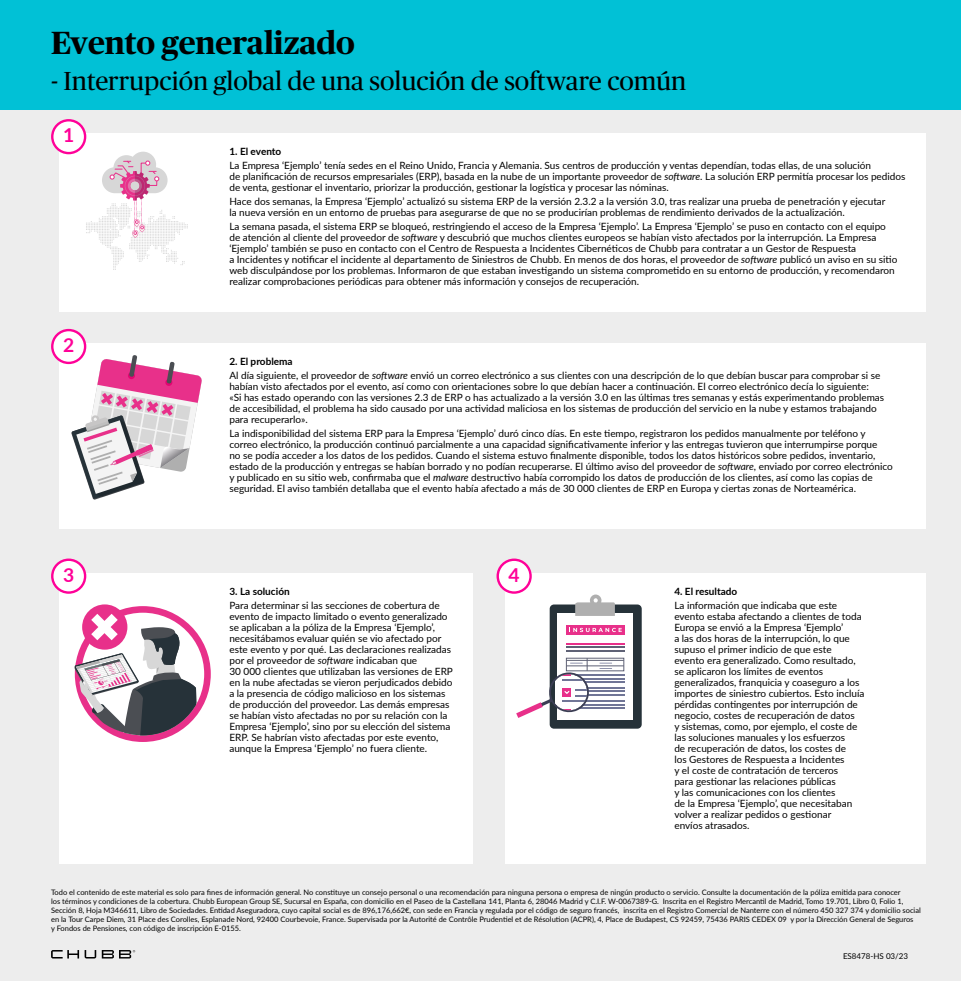
<style>
.page{position:relative;width:961px;height:981px;background:#fff}
.page>*{position:absolute;margin:0;border:0;box-sizing:border-box;transform-origin:0 0}
.t1{font:700 32px "Chubb Publico";color:#000}
.t2{font:26px "Chubb Publico";color:#000}
.t3{font:700 19.2px "Lato";color:#ff0198}
.t4{font:10px/11px "Lato";color:#000}
.t5{font:700 10px "Lato";color:#000}
.t6{font:8px "Lato";color:#000}
.t7{font:7.5px/9px "Lato";color:#000}
.s1{font-style:italic}
.s2{font-weight:700}
</style>
<div class="page">
<div style="left:0;top:99px;width:960px;height:882px;background:#ededed"></div>
<div style="left:0;top:0;width:960px;height:109px;background:#01c1d6"></div>
<div style="left:60px;top:133px;width:865px;height:179px;background:#fff"></div>
<div style="left:52px;top:120px;width:33px;height:33px;background:#fff;border-radius:50%"></div>
<div style="left:51px;top:119px;width:35px;height:35px;border:2px solid #ff0198;border-radius:50%"></div>
<div style="left:60px;top:343px;width:865px;height:186px;background:#fff"></div>
<div style="left:52px;top:330px;width:33px;height:33px;background:#fff;border-radius:50%"></div>
<div style="left:51px;top:329px;width:35px;height:35px;border:2px solid #ff0198;border-radius:50%"></div>
<div style="left:60px;top:573px;width:413px;height:290px;background:#fff"></div>
<div style="left:52px;top:560px;width:33px;height:32px;background:#fff;border-radius:50%"></div>
<div style="left:51px;top:558px;width:35px;height:36px;border:2px solid #ff0198;border-radius:50%"></div>
<div style="left:505px;top:573px;width:420px;height:290px;background:#fff"></div>
<div style="left:497px;top:560px;width:33px;height:32px;background:#fff;border-radius:50%"></div>
<div style="left:496px;top:558px;width:35px;height:36px;border:2px solid #ff0198;border-radius:50%"></div>
<svg style="left:86px;top:152px;width:102px;height:118px"></svg>
<svg style="left:71px;top:355px;width:131px;height:145px"></svg>
<svg style="left:74px;top:606px;width:137px;height:136px"></svg>
<div style="left:549px;top:604px;width:92px;height:125px;background:#263239;border-radius:4px"></div>
<div style="left:557px;top:613px;width:76px;height:106px;background:#fff"></div>
<hr style="left:566px;top:643px;width:58px;height:2px;background:#e8308a">
<hr style="left:566px;top:647px;width:58px;height:1px;background:#5e6175">
<hr style="left:566px;top:650px;width:58px;height:1px;background:#5e6175">
<hr style="left:574px;top:687px;width:50px;height:2px;background:#707596">
<hr style="left:574px;top:691px;width:50px;height:1px;background:#707596">
<hr style="left:566px;top:694px;width:58px;height:1px;background:#707596">
<hr style="left:574px;top:675px;width:50px;height:1px;background:#707596">
<hr style="left:574px;top:678px;width:50px;height:1px;background:#707596">
<hr style="left:566px;top:681px;width:58px;height:1px;background:#707596">
<hr style="left:574px;top:700px;width:50px;height:2px;background:#707596">
<hr style="left:574px;top:704px;width:50px;height:1px;background:#707596">
<hr style="left:566px;top:707px;width:58px;height:1px;background:#707596">
<div style="left:566px;top:625px;width:59px;height:9px;background:#e8308a"></div>
<svg style="left:569px;top:628px;width:52px;height:4px"></svg>
<div style="left:566px;top:658px;width:57px;height:13px;border:1px solid #5e6175"></div>
<hr style="left:566px;top:660px;width:57px;height:1px;background:#5e6175">
<hr style="left:566px;top:666px;width:57px;height:1px;background:#5e6175">
<svg style="left:599px;top:663px;width:13px;height:6px"></svg>
<svg style="left:575px;top:594px;width:39px;height:22px"></svg>
<svg style="left:516px;top:658px;width:75px;height:60px"></svg>
<svg style="left:51px;top:950px;width:84px;height:8px"></svg>
<h1 class="t1" style="left:51px;top:20px;width:305px">Evento generalizado</h1>
<h2 class="t2" style="left:51px;top:63px;width:636px">- Interrupción global de una solución de software común</h2>
<h3 class="t3" style="left:63px;top:121px;width:13px">1</h3>
<h3 class="t3" style="left:63px;top:331px;width:13px">2</h3>
<p class="t5" style="left:229px;top:144px;width:53px">1. El evento</p>
<p class="t4" style="left:229px;top:160px;width:677px">La Empresa ‘Ejemplo’ tenía sedes en el Reino Unido, Francia y Alemania. Sus centros de producción y ventas dependían, todas ellas, de una solución<br>de planificación de recursos empresariales (ERP), basada en la nube de un importante proveedor de <span class="s1">software</span>. La solución ERP permitía procesar los pedidos de venta, gestionar el inventario, priorizar la producción, gestionar la logística y procesar las nóminas.</p>
<p class="t4" style="left:229px;top:196px;width:657px">Hace dos semanas, la Empresa ‘Ejemplo’ actualizó su sistema ERP de la versión 2.3.2 a la versión 3.0, tras realizar una prueba de penetración y ejecutar la nueva versión en un entorno de pruebas para asegurarse de que no se producirían problemas de rendimiento derivados de la actualización.</p>
<p class="t4" style="left:229px;top:220px;width:669px">La semana pasada, el sistema ERP se bloqueó, restringiendo el acceso de la Empresa ‘Ejemplo’. La Empresa ‘Ejemplo’ se puso en contacto con el equipo de atención al cliente del proveedor de <span class="s1">software</span> y descubrió que muchos clientes europeos se habían visto afectados por la interrupción. La Empresa ‘Ejemplo’ también se puso en contacto con el Centro de Respuesta a Incidentes Cibernéticos de Chubb para contratar a un Gestor de Respuesta<br>a Incidentes y notificar el incidente al departamento de Siniestros de Chubb. En menos de dos horas, el proveedor de <span class="s1">software</span> publicó un aviso en su sitio web disculpándose por los problemas. Informaron de que estaban investigando un sistema comprometido en su entorno de producción, y recomendaron realizar comprobaciones periódicas para obtener más información y consejos de recuperación.</p>
<p class="t4" style="left:229px;top:354px;width:652px;line-height:13.8px"><span class="s2">2. El problema<br></span>Al día siguiente, el proveedor de <span class="s1">software</span> envió un correo electrónico a sus clientes con una descripción de lo que debían buscar para comprobar si se</p>
<p class="t4" style="left:229px;top:380px;width:656px">habían visto afectados por el evento, así como con orientaciones sobre lo que debían hacer a continuación. El correo electrónico decía lo siguiente:<br>«Si has estado operando con las versiones 2.3 de ERP o has actualizado a la versión 3.0 en las últimas tres semanas y estás experimentando problemas de accesibilidad, el problema ha sido causado por una actividad maliciosa en los sistemas de producción del servicio en la nube y estamos trabajando para recuperarlo».</p>
<p class="t4" style="left:229px;top:427px;width:664px">La indisponibilidad del sistema ERP para la Empresa ‘Ejemplo’ duró cinco días. En este tiempo, registraron los pedidos manualmente por teléfono y correo electrónico, la producción continuó parcialmente a una capacidad significativamente inferior y las entregas tuvieron que interrumpirse porque<br>no se podía acceder a los datos de los pedidos. Cuando el sistema estuvo finalmente disponible, todos los datos históricos sobre pedidos, inventario, estado de la producción y entregas se habían borrado y no podían recuperarse. El último aviso del proveedor de <span class="s1">software</span>, enviado por correo electrónico y publicado en su sitio web, confirmaba que el <span class="s1">malware</span> destructivo había corrompido los datos de producción de los clientes, así como las copias de seguridad. El aviso también detallaba que el evento había afectado a más de 30 000 clientes de ERP en Europa y ciertas zonas de Norteamérica.</p>
<h3 class="t3" style="left:63px;top:560px;width:13px">3</h3>
<h3 class="t3" style="left:508px;top:560px;width:13px">4</h3>
<p class="t5" style="left:229px;top:584px;width:62px">3. La solución</p>
<p class="t4" style="left:229px;top:599px;width:225px">Para determinar si las secciones de cobertura de evento de impacto limitado o evento generalizado se aplicaban a la póliza de la Empresa ‘Ejemplo’, necesitábamos evaluar quién se vio afectado por este evento y por qué. Las declaraciones realizadas por el proveedor de <span class="s1">software</span> indicaban que<br>30 000 clientes que utilizaban las versiones de ERP en la nube afectadas se vieron perjudicados debido a la presencia de código malicioso en los sistemas de producción del proveedor. Las demás empresas se habían visto afectadas no por su relación con la Empresa ‘Ejemplo’, sino por su elección del sistema ERP. Se habrían visto afectadas por este evento, aunque la Empresa ‘Ejemplo’ no fuera cliente.</p>
<p class="t5" style="left:674px;top:584px;width:64px">4. El resultado</p>
<p class="t4" style="left:674px;top:599px;width:191px">La información que indicaba que este evento estaba afectando a clientes de toda Europa se envió a la Empresa ‘Ejemplo’<br>a las dos horas de la interrupción, lo que supuso el primer indicio de que este evento era generalizado. Como resultado, se aplicaron los límites de eventos generalizados, franquicia y coaseguro a los importes de siniestro cubiertos. Esto incluía pérdidas contingentes por interrupción de negocio, costes de recuperación de datos<br>y sistemas, como, por ejemplo, el coste de las soluciones manuales y los esfuerzos<br>de recuperación de datos, los costes de<br>los Gestores de Respuesta a Incidentes<br>y el coste de contratación de terceros<br>para gestionar las relaciones públicas<br>y las comunicaciones con los clientes<br>de la Empresa ‘Ejemplo’, que necesitaban volver a realizar pedidos o gestionar<br>envíos atrasados.</p>
<p class="t7" style="left:51px;top:887px;width:871px">Todo el contenido de este material es solo para fines de información general. No constituye un consejo personal o una recomendación para ninguna persona o empresa de ningún producto o servicio. Consulte la documentación de la póliza emitida para conocer<br>los términos y condiciones de la cobertura. Chubb European Group SE, Sucursal en España, con domicilio en el Paseo de la Castellana 141, Planta 6, 28046 Madrid y C.I.F. W-0067389-G. Inscrita en el Registro Mercantil de Madrid, Tomo 19.701, Libro 0, Folio 1, Sección 8, Hoja M346611, Libro de Sociedades. Entidad Aseguradora, cuyo capital social es de 896,176,662€, con sede en Francia y regulada por el código de seguro francés, inscrita en el Registro Comercial de Nanterre con el número 450 327 374 y domicilio social en la Tour Carpe Diem, 31 Place des Corolles, Esplanade Nord, 92400 Courbevoie, France. Supervisada por la Autorité de Contrôle Prudentiel et de Résolution (ACPR), 4, Place de Budapest, CS 92459, 75436 PARIS CEDEX 09 y por la Dirección General de Seguros<br>y Fondos de Pensiones, con código de inscripción E-0155.</p>
<p class="t6" style="left:842px;top:950px;width:67px">ES8478-HS 03/23</p>
</div>
